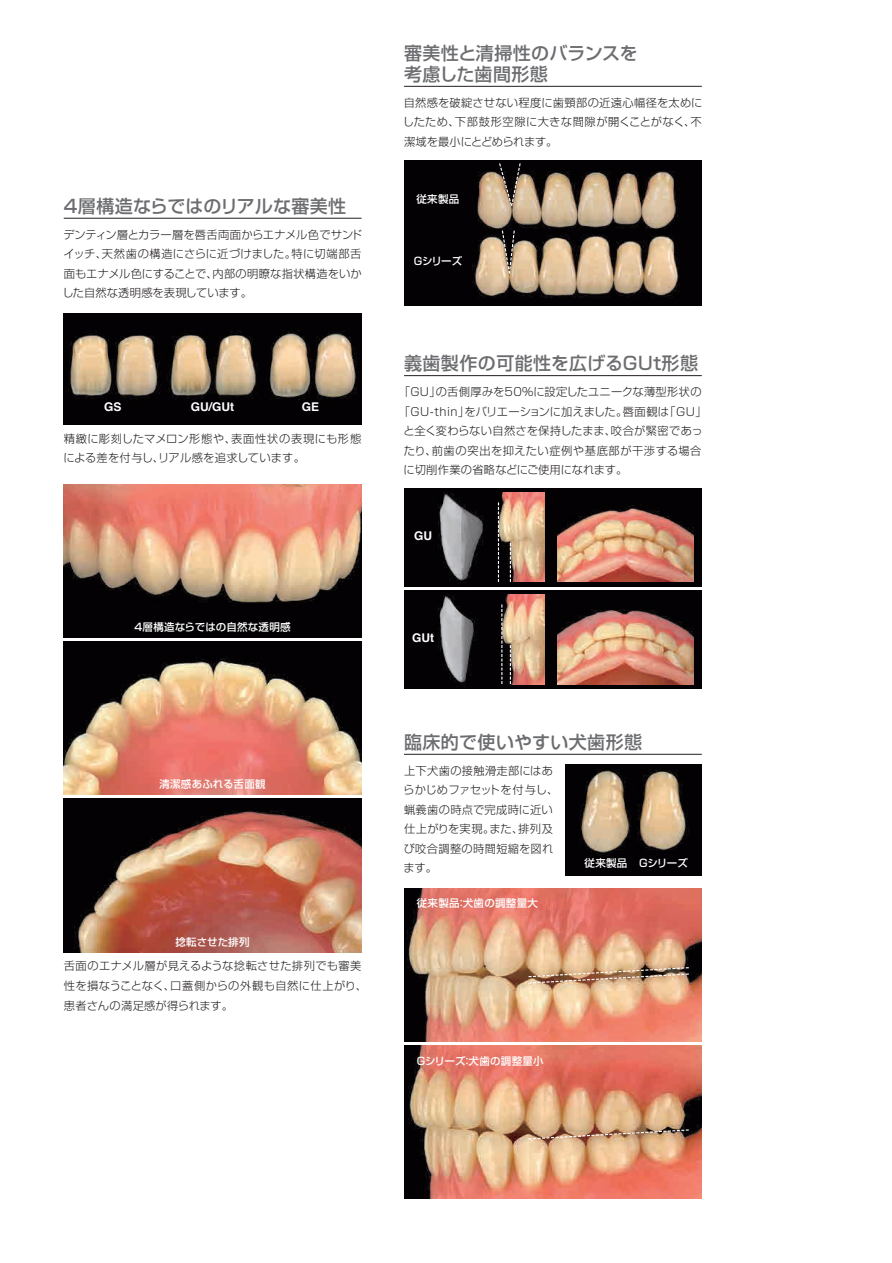
<style>
.page{position:relative;width:892px;height:1263px;background:#fff}
.page>*{position:absolute;margin:0;border:0;box-sizing:border-box;transform-origin:0 0}
.t1{font:500 18px/21.6px "Shin Go Pro";letter-spacing:.025em;color:#6c6d70}
.t2{font:700 12px "Helvetica";color:#fff}
.t3{font:300 11.25px/19.5px "Shin Go Pro";letter-spacing:.025em;color:#231f20}
.t4{font:300 11.25px "Shin Go Pro";letter-spacing:.045em;color:#231f20}
.t5{font:300 11.25px "Shin Go Pro";color:#231f20}
.t6{font:500 10.5px "Shin Go Pro";letter-spacing:.025em;color:#fff}
.t7{font:500 10.5px "Shin Go Pro";letter-spacing:.005em;color:#fff}
</style>
<div class="page">
<hr style="left:64px;top:218px;width:297px;height:1px;background:#231f20">
<hr style="left:404px;top:86px;width:298px;height:1px;background:#231f20">
<hr style="left:404px;top:375px;width:298px;height:1px;background:#231f20">
<hr style="left:404px;top:754px;width:298px;height:1px;background:#231f20">
<img style="left:64px;top:314px;width:297px;height:110px">
<img style="left:64px;top:484px;width:297px;height:153px">
<img style="left:64px;top:641px;width:297px;height:153px">
<img style="left:64px;top:798px;width:297px;height:154px">
<img style="left:404px;top:161px;width:298px;height:144px">
<img style="left:404px;top:488px;width:298px;height:98px">
<img style="left:493px;top:492px;width:51px;height:90px">
<img style="left:557px;top:492px;width:136px;height:90px">
<img style="left:404px;top:590px;width:298px;height:98px">
<img style="left:493px;top:594px;width:51px;height:90px">
<img style="left:557px;top:594px;width:136px;height:90px">
<img style="left:565px;top:764px;width:137px;height:111px">
<img style="left:404px;top:888px;width:298px;height:153px">
<img style="left:404px;top:1045px;width:298px;height:153px">
<svg style="left:498px;top:162px;width:23px;height:45px"></svg>
<svg style="left:501px;top:229px;width:14px;height:46px"></svg>
<svg style="left:498px;top:501px;width:1px;height:81px"></svg>
<svg style="left:510px;top:542px;width:1px;height:40px"></svg>
<svg style="left:501px;top:603px;width:1px;height:81px"></svg>
<svg style="left:510px;top:644px;width:1px;height:40px"></svg>
<svg style="left:527px;top:1128px;width:163px;height:11px;background:#b18a6c"></svg>
<img style="left:527px;top:966px;width:163px;height:18px">
<h1 class="t1" style="left:64px;top:193px;width:284px">4層構造ならではのリアルな審美性</h1>
<p class="t3" style="left:62px;top:223px;width:301px;text-align:justify">デンティン層とカラー層を唇舌両面からエナメル色でサンドイッチ、天然歯の構造にさらに近づけました。特に切端部舌面もエナメル色にすることで、内部の明瞭な指状構造をいかした自然な透明感を表現しています。</p>
<p class="t2" style="left:104px;top:396px;width:19px">GS</p>
<p class="t2" style="left:191px;top:396px;width:45px">GU/GUt</p>
<p class="t2" style="left:302px;top:396px;width:19px">GE</p>
<p class="t3" style="left:63px;top:427px;width:299px">精緻に彫刻したマメロン形態や、表面性状の表現にも形態による差を付与し、リアル感を追求しています。</p>
<p class="t6" style="left:134px;top:618px;width:158px">4層構造ならではの自然な透明感</p>
<p class="t6" style="left:159px;top:775px;width:108px">清潔感あふれる舌面観</p>
<p class="t7" style="left:175px;top:932px;width:76px">捻転させた排列</p>
<p class="t3" style="left:64px;top:955px;width:305px">舌面のエナメル層が見えるような捻転させた排列でも審美性を損なうことなく、口蓋側からの外観も自然に仕上がり、患者さんの満足感が得られます。</p>
<h1 class="t1" style="left:404px;top:40px;width:235px">審美性と清掃性のバランスを考慮した歯間形態</h1>
<p class="t3" style="left:403px;top:91px;width:301px;text-align:justify">自然感を破綻させない程度に歯頸部の近遠心幅径を太めにしたため、下部鼓形空隙に大きな間隙が開くことがなく、不潔域を最小にとどめられます。</p>
<p class="t6" style="left:416px;top:190px;width:44px">従来製品</p>
<p class="t6" style="left:414px;top:252px;width:50px">Gシリーズ</p>
<h1 class="t1" style="left:404px;top:350px;width:295px">義歯製作の可能性を広げるGUt形態</h1>
<p class="t3" style="left:399px;top:381px;width:304px">「GU」の舌側厚みを50％に設定したユニークな薄型形状の</p>
<p class="t3" style="left:399px;top:400px;width:309px">「GU-thin」をバリエーションに加えました。唇面観は「GU」</p>
<p class="t3" style="left:403px;top:420px;width:301px">と全く変わらない自然さを保持したまま、咬合が緊密であっ</p>
<p class="t4" style="left:404px;top:441px;width:299px">たり、前歯の突出を抑えたい症例や基底部が干渉する場合</p>
<p class="t5" style="left:403px;top:460px;width:225px">に切削作業の省略などにご使用になれます。</p>
<p class="t2" style="left:414px;top:525px;width:19px">GU</p>
<p class="t2" style="left:412px;top:627px;width:23px">GUt</p>
<h1 class="t1" style="left:404px;top:729px;width:240px">臨床的で使いやすい犬歯形態</h1>
<p class="t3" style="left:403px;top:759px;width:157px">上下犬歯の接触滑走部にはあらかじめファセットを付与し、蝋義歯の時点で完成時に近い仕上がりを実現。また、排列及び咬合調整の時間短縮を図れます。</p>
<p class="t6" style="left:417px;top:894px;width:123px">従来製品：犬歯の調整量大</p>
<p class="t7" style="left:584px;top:854px;width:105px">従来製品 Gシリーズ</p>
<p class="t6" style="left:417px;top:1051px;width:128px">Gシリーズ：犬歯の調整量小</p>
</div>
